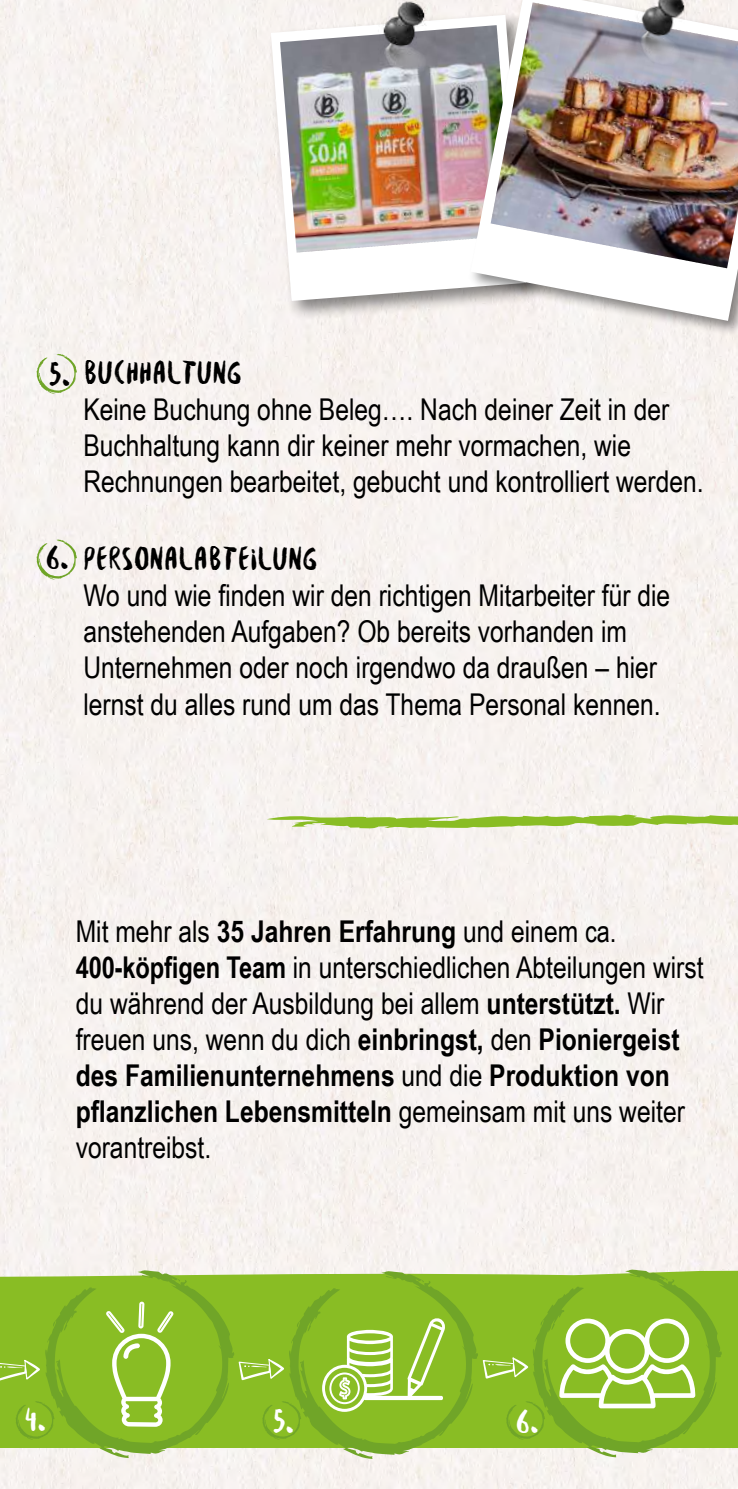
<style>
.page{position:relative;width:738px;height:1489px;background:#fff}
.page>*{position:absolute;margin:0;border:0;box-sizing:border-box;transform-origin:0 0}
.t1{font:35px "Besom";color:#000}
.t2{font:35px "Besom";color:#fff}
.t3{font:30px/36px "Arial Narrow";color:#000}
.s1{font-weight:700}
</style>
<div class="page">
<div style="left:0;top:0;width:737px;height:1488px;background:#f7f2ef"></div>
<div style="left:267px;top:10px;width:279px;height:311px;background:#000;opacity:.46"></div>
<svg style="left:270px;top:14px;width:197px;height:287px"></svg>
<img style="left:280px;top:25px;width:187px;height:227px">
<div style="left:467px;top:0;width:270px;height:337px;background:#000;opacity:.46"></div>
<svg style="left:470px;top:0;width:267px;height:321px"></svg>
<img style="left:490px;top:2px;width:247px;height:266px">
<img style="left:621px;top:0;width:79px;height:72px">
<img style="left:368px;top:0;width:71px;height:78px">
<svg style="left:0;top:1264px;width:737px;height:183px"></svg>
<svg style="left:266px;top:813px;width:471px;height:15px"></svg>
<svg style="left:37px;top:354px;width:40px;height:40px"></svg>
<svg style="left:37px;top:539px;width:40px;height:40px"></svg>
<svg style="left:0;top:1268px;width:721px;height:190px;background:#95c241"></svg>
<p class="t1" style="left:49px;top:347px;width:195px">5. BUCHHALTUNG</p>
<p class="t3" style="left:83px;top:390px;width:621px">Keine Buchung ohne Beleg…. Nach deiner Zeit in der<br>Buchhaltung kann dir keiner mehr vormachen, wie<br>Rechnungen bearbeitet, gebucht und kontrolliert werden.</p>
<p class="t1" style="left:46px;top:533px;width:273px">6. PERSONALABTEILUNG</p>
<p class="t3" style="left:83px;top:576px;width:588px">Wo und wie finden wir den richtigen Mitarbeiter für die anstehenden Aufgaben? Ob bereits vorhanden im Unternehmen oder noch irgendwo da draußen – hier lernst du alles rund um das Thema Personal kennen.</p>
<p class="t3" style="left:76px;top:912px;width:629px">Mit mehr als <span class="s1">35 Jahren Erfahrung</span> und einem ca.<br><span class="s1">400-köpfigen Team</span> in unterschiedlichen Abteilungen wirst du während der Ausbildung bei allem <span class="s1">unterstützt.</span> Wir freuen uns, wenn du dich <span class="s1">einbringst,</span> den <span class="s1">Pioniergeist des Familienunternehmens</span> und die <span class="s1">Produktion von pflanzlichen Lebensmitteln</span> gemeinsam mit uns weiter vorantreibst.</p>
<p class="t2" style="left:25px;top:1394px;width:22px">4.</p>
<p class="t2" style="left:272px;top:1395px;width:23px">5.</p>
<p class="t2" style="left:516px;top:1396px;width:24px">6.</p>
</div>
